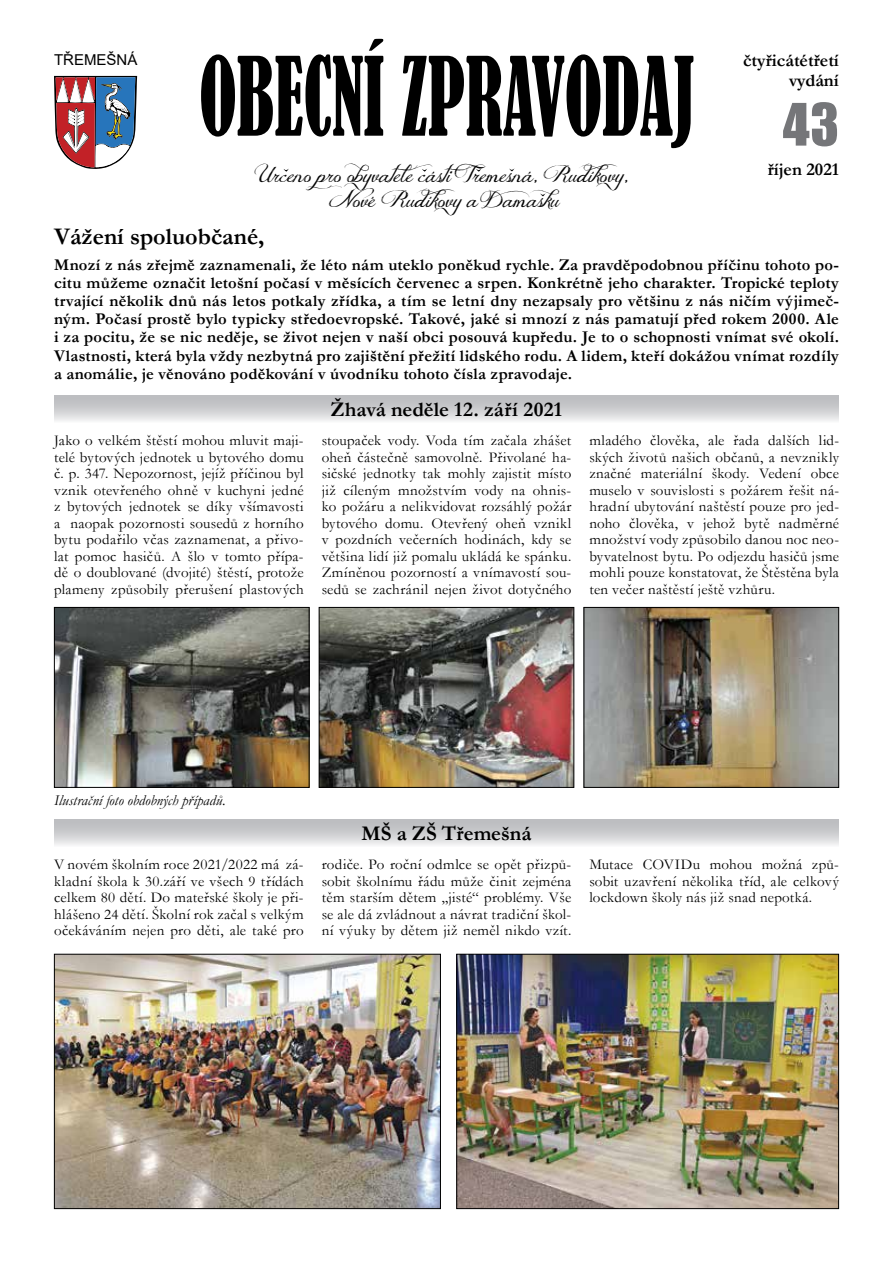
<style>
.page{position:relative;width:893px;height:1263px;background:#fff}
.page>*{position:absolute;margin:0;border:0;box-sizing:border-box;transform-origin:0 0}
.t1{font:condensed 101.4px "Bernard";color:#000;scale:.69 1}
.t2{font:54px "Impact";color:#757679}
.t3{font:700 24px "Garamond";color:#000}
.t4{font:21px/25.2px "Jellyka Delicious Cake";color:#000;text-align:center}
.t5{font:700 21px "Garamond";color:#000}
.t6{font:700 18px/20.1px "Garamond";color:#000;text-align:right}
.t7{font:700 16.5px/18px "Garamond";letter-spacing:.015em;color:#000;text-align:justify}
.t8{font:15px/16.5px "Garamond";letter-spacing:.02em;color:#000;text-align:justify}
.t9{font:italic 15px "Garamond";letter-spacing:.005em;color:#000}
.t10{font:15px "Arial";color:#000}
</style>
<div class="page">
<svg style="left:54px;top:76px;width:83px;height:93px"></svg>
<img style="left:321px;top:609px;width:251px;height:177px">
<div style="left:319px;top:607px;width:255px;height:181px;border:1px solid #000"></div>
<img style="left:586px;top:609px;width:251px;height:177px">
<div style="left:584px;top:607px;width:255px;height:181px;border:1px solid #000"></div>
<img style="left:56px;top:609px;width:251px;height:177px">
<div style="left:54px;top:607px;width:255px;height:181px;border:1px solid #000"></div>
<img style="left:56px;top:956px;width:383px;height:251px">
<div style="left:54px;top:954px;width:387px;height:255px;border:1px solid #000"></div>
<img style="left:458px;top:956px;width:379px;height:251px">
<div style="left:456px;top:954px;width:383px;height:255px;border:1px solid #000"></div>
<svg style="left:540px;top:193px;width:6px;height:3px"></svg>
<div style="left:54px;top:819px;width:785px;height:28px;background:linear-gradient(to bottom,#b1b2b6,#efeff0)"></div>
<div style="left:54px;top:395px;width:785px;height:28px;background:linear-gradient(to bottom,#b1b2b6,#eff0f0)"></div>
<p class="t10" style="left:54px;top:49px;width:85px">TŘEMEŠNÁ</p>
<h1 class="t1" style="left:199px;top:38px;width:719px">OBECNÍ ZPRAVODAJ</h1>
<h3 class="t4" style="left:260px;top:163px;width:386px">Urceno pro obyvatele cásti Tremesná, Rudíkovy,<br>Nové Rudíkovya Damasku</h3>
<p class="t6" style="left:743px;top:50px;width:97px">čtyřicátétřetí vydání</p>
<h2 class="t2" style="left:783px;top:83px;width:58px">43</h2>
<p class="t6" style="left:768px;top:160px;width:73px">říjen 2021</p>
<h3 class="t3" style="left:54px;top:221px;width:212px">Vážení spoluobčané,</h3>
<p class="t7" style="left:54px;top:256px;width:786px">Mnozí z nás zřejmě zaznamenali, že léto nám uteklo poněkud rychle. Za pravděpodobnou příčinu tohoto po&shy;citu můžeme označit letošní počasí v měsících červenec a srpen. Konkrétně jeho charakter. Tropické teploty trvající několik dnů nás letos potkaly zřídka, a tím se letní dny nezapsaly pro většinu z nás ničím výjimeč&shy;ným. Počasí prostě bylo typicky středoevropské. Takové, jaké si mnozí z nás pamatují před rokem 2000. Ale i za pocitu, že se nic neděje, se život nejen v naší obci posouvá kupředu. Je to o schopnosti vnímat své okolí.<br>Vlastnosti, která byla vždy nezbytná pro zajištění přežití lidského rodu. A lidem, kteří dokážou vnímat rozdíly a anomálie, je věnováno poděkování v úvodníku tohoto čísla zpravodaje.</p>
<h3 class="t5" style="left:331px;top:395px;width:233px">Žhavá neděle 12. září 2021</h3>
<p class="t8" style="left:54px;top:432px;width:251px">Jako o velkém štěstí mohou mluvit maji&shy;telé bytových jednotek u bytového domu č. p. 347. Nepozornost, jejíž příčinou byl vznik otevřeného ohně v kuchyni jedné z bytových jednotek se díky všímavosti a naopak pozornosti sousedů z horního bytu podařilo včas zaznamenat, a přivo&shy;lat pomoc hasičů. A šlo v tomto přípa&shy;dě o doublované (dvojité) štěstí, protože plameny způsobily přerušení plastových</p>
<p class="t8" style="left:322px;top:432px;width:251px">stoupaček vody. Voda tím začala zhášet oheň částečně samovolně. Přivolané ha&shy;sičské jednotky tak mohly zajistit místo již cíleným množstvím vody na ohnis&shy;ko požáru a nelikvidovat rozsáhlý požár bytového domu. Otevřený oheň vznikl v pozdních večerních hodinách, kdy se většina lidí již pomalu ukládá ke spánku.<br>Zmíněnou pozorností a vnímavostí sou&shy;sedů se zachránil nejen život dotyčného</p>
<p class="t8" style="left:589px;top:432px;width:251px">mladého člověka, ale řada dalších lid&shy;ských životů našich občanů, a nevznikly značné materiální škody. Vedení obce muselo v souvislosti s požárem řešit ná&shy;hradní ubytování naštěstí pouze pro jed&shy;noho člověka, v jehož bytě nadměrné množství vody způsobilo danou noc neo&shy;byvatelnost bytu. Po odjezdu hasičů jsme mohli pouze konstatovat, že Štěstěna byla ten večer naštěstí ještě vzhůru.</p>
<p class="t9" style="left:54px;top:790px;width:173px">Ilustrační foto obdobných případů.</p>
<h3 class="t5" style="left:361px;top:819px;width:172px">MŠ a ZŠ Třemešná</h3>
<p class="t8" style="left:54px;top:856px;width:251px">V novém školním roce 2021/2022 má zá&shy;kladní škola k 30.září ve všech 9 třídách celkem 80 dětí. Do mateřské školy je při&shy;hlášeno 24 dětí. Školní rok začal s velkým očekáváním nejen pro děti, ale také pro</p>
<p class="t8" style="left:322px;top:856px;width:251px">rodiče. Po roční odmlce se opět přizpů&shy;sobit školnímu řádu může činit zejména těm starším dětem „jisté“ problémy. Vše se ale dá zvládnout a návrat tradiční škol&shy;ní výuky by dětem již neměl nikdo vzít.</p>
<p class="t8" style="left:589px;top:856px;width:251px">Mutace COVIDu mohou možná způ&shy;sobit uzavření několika tříd, ale celkový lockdown školy nás již snad nepotká.</p>
</div>
